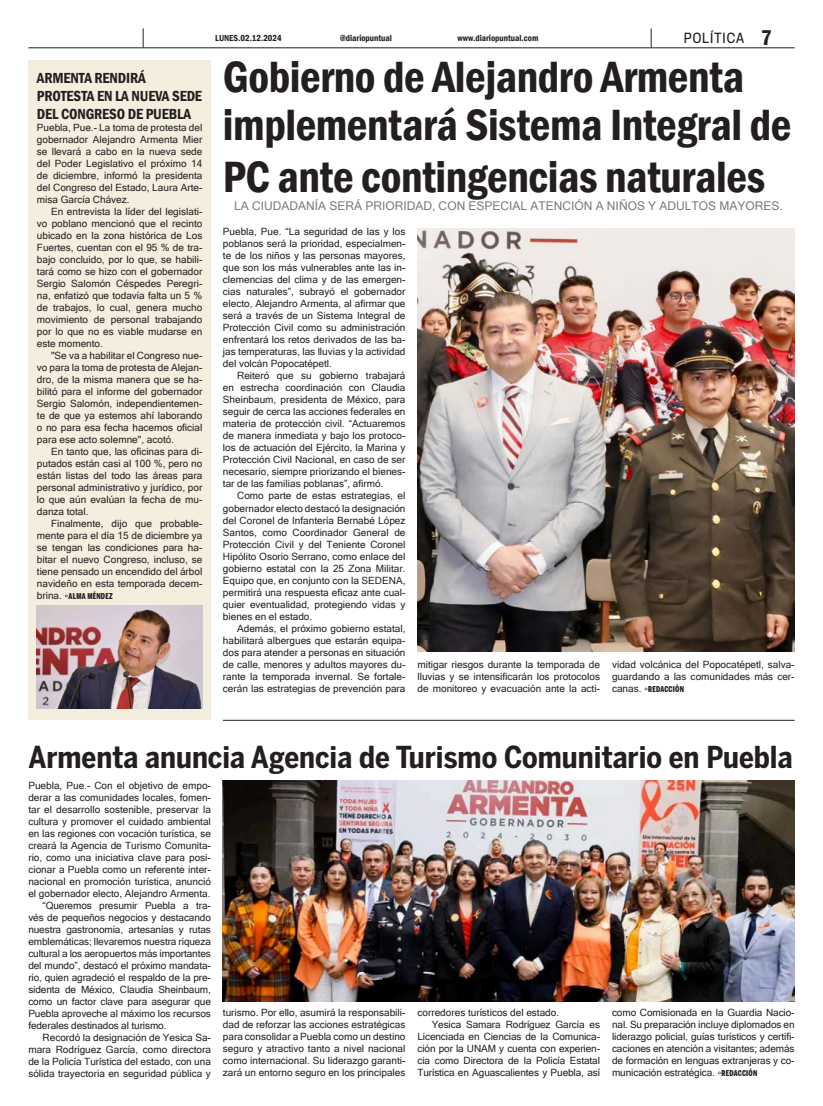
<style>
.page{position:relative;width:823px;height:1106px;background:#fff}
.page>*{position:absolute;margin:0;border:0;box-sizing:border-box;transform-origin:0 0}
.t1{font:600 condensed 45px/48px "Franklin Gothic";letter-spacing:-.01em;color:#231f20}
.t2{font:700 30px "Benton Sans Cond";color:#231f20}
.t3{font:600 condensed 22px "Franklin Gothic";color:#231f20}
.t4{font:600 condensed 15px/18px "Franklin Gothic";letter-spacing:-.01em;color:#231f20}
.t5{font:13px "Titling Gothic FB Narrow";letter-spacing:.08em;color:#231f20}
.t6{font:12px "Microsoft Sans Serif";color:#76787b}
.t7{font:10px/12px "Microsoft Sans Serif";color:#231f20;text-align:justify}
.t8{font:600 condensed 9px "Franklin Gothic";color:#231f20}
.t9{font:900 8px "Benton Sans Comp";letter-spacing:.03em;color:#231f20}
.s1{font-family:"Microsoft Sans Serif";font-weight:400;font-size:10px}
.s2{font-family:"Benton Sans Comp";font-weight:900;font-size:8px}
</style>
<div class="page">
<div style="left:28px;top:60px;width:183px;height:659px;background:#f3eedd"></div>
<hr style="left:28px;top:47px;width:766px;height:1px;background:#231f20">
<svg style="left:650px;top:28px;width:1px;height:20px"></svg>
<svg style="left:143px;top:28px;width:1px;height:19px"></svg>
<img style="left:417px;top:228px;width:377px;height:423px">
<img style="left:223px;top:780px;width:571px;height:221px">
<img style="left:37px;top:605px;width:165px;height:103px">
<hr style="left:223px;top:719px;width:571px;height:1px;background:#231f20">
<p class="t4" style="left:37px;top:68px;width:167px">ARMENTA RENDIRÁ<br>PROTESTA EN LA NUEVA SEDE<br>DEL CONGRESO DE PUEBLA</p>
<p class="t7" style="left:37px;top:121px;width:167px">Puebla, Pue.- La toma de protesta del gobernador Alejandro Armenta Mier se llevará a cabo en la nueva sede del Poder Legislativo el próximo 14 de diciembre, informó la presidenta del Congreso del Estado, Laura Arte&shy;misa García Chávez.</p>
<p class="t7" style="left:37px;top:205px;width:167px;text-indent:14px">En entrevista la líder del legislati&shy;vo poblano mencionó que el recinto ubicado en la zona histórica de Los Fuertes, cuentan con el 95 % de tra&shy;bajo concluido, por lo que, se habili&shy;tará como se hizo con el gobernador Sergio Salomón Céspedes Peregri&shy;na, enfatizó que todavía falta un 5 % de trabajos, lo cual, genera mucho movimiento de personal trabajando por lo que no es viable mudarse en este momento.</p>
<p class="t7" style="left:37px;top:349px;width:167px;text-indent:14px">"Se va a habilitar el Congreso nue&shy;vo para la toma de protesta de Alejan&shy;dro, de la misma manera que se ha&shy;bilitó para el informe del gobernador Sergio Salomón, independientemen&shy;te de que ya estemos ahí laborando o no para esa fecha hacemos oficial para ese acto solemne", acotó.</p>
<p class="t7" style="left:37px;top:445px;width:167px;text-indent:14px">En tanto que, las oficinas para di&shy;putados están casi al 100 %, pero no están listas del todo las áreas para personal administrativo y jurídico, por lo que aún evalúan la fecha de mu&shy;danza total.</p>
<p class="t7" style="left:37px;top:517px;width:167px;text-indent:14px">Finalmente, dijo que probable&shy;mente para el día 15 de diciembre ya se tengan las condiciones para ha&shy;bitar el nuevo Congreso, incluso, se tiene pensado un encendido del árbol navideño en esta temporada decem-</p>
<p class="t9" style="left:37px;top:591px;width:77px"><span class="s1">brina. °</span>ALMA MÉNDEZ</p>
<p class="t8" style="left:215px;top:32px;width:68px">LUNES.02.12.2024</p>
<p class="t8" style="left:340px;top:32px;width:53px">@diariopuntual</p>
<p class="t8" style="left:457px;top:32px;width:82px">www.diariopuntual.com</p>
<p class="t5" style="left:683px;top:31px;width:62px">POLÍTICA</p>
<p class="t3" style="left:760px;top:23px;width:13px">7</p>
<p class="t1" style="left:223px;top:52px;width:569px">Gobierno de Alejandro Armenta implementará Sistema Integral de</p>
<p class="t1" style="left:223px;top:152px;width:543px">PC ante contingencias naturales</p>
<p class="t6" style="left:234px;top:199px;width:549px">LA CIUDADANÍA SERÁ PRIORIDAD, CON ESPECIAL ATENCIÓN A NIÑOS Y ADULTOS MAYORES.</p>
<p class="t7" style="left:223px;top:226px;width:184px">Puebla, Pue. “La seguridad de las y los poblanos será la prioridad, especialmen&shy;te de los niños y las personas mayores, que son los más vulnerables ante las in&shy;clemencias del clima y de las emergen&shy;cias naturales”, subrayó el gobernador electo, Alejandro Armenta, al afirmar que será a través de un Sistema Integral de Protección Civil como su administración enfrentará los retos derivados de las ba&shy;jas temperaturas, las lluvias y la actividad del volcán Popocatépetl.</p>
<p class="t7" style="left:223px;top:370px;width:184px;text-indent:14px">Reiteró que su gobierno trabajará en estrecha coordinación con Claudia Sheinbaum, presidenta de México, para seguir de cerca las acciones federales en materia de protección civil. “Actuaremos de manera inmediata y bajo los protoco&shy;los de actuación del Ejército, la Marina y Protección Civil Nacional, en caso de ser necesario, siempre priorizando el bienes&shy;tar de las familias poblanas”, afirmó.</p>
<p class="t7" style="left:223px;top:490px;width:184px;text-indent:14px">Como parte de estas estrategias, el gobernador electo destacó la designación del Coronel de Infantería Bernabé López Santos, como Coordinador General de Protección Civil y del Teniente Coronel Hipólito Osorio Serrano, como enlace del gobierno estatal con la 25 Zona Militar.<br>Equipo que, en conjunto con la SEDENA, permitirá una respuesta eficaz ante cual&shy;quier eventualidad, protegiendo vidas y bienes en el estado.</p>
<p class="t7" style="left:223px;top:622px;width:184px;text-indent:14px">Además, el próximo gobierno estatal, habilitará albergues que estarán equipa&shy;dos para atender a personas en situación de calle, menores y adultos mayores du&shy;rante la temporada invernal. Se fortale&shy;cerán las estrategias de prevención para</p>
<p class="t7" style="left:417px;top:658px;width:184px">mitigar riesgos durante la temporada de lluvias y se intensificarán los protocolos de monitoreo y evacuación ante la acti-</p>
<p class="t7" style="left:611px;top:658px;width:184px">vidad volcánica del Popocatépetl, salva&shy;guardando a las comunidades más cer-</p>
<p class="t9" style="left:611px;top:684px;width:73px"><span class="s1">canas. °</span>REDACCIÓN</p>
<p class="t2" style="left:28px;top:739px;width:765px">Armenta anuncia Agencia de Turismo Comunitario en Puebla</p>
<p class="t7" style="left:28px;top:779px;width:184px">Puebla, Pue.- Con el objetivo de empo&shy;derar a las comunidades locales, fomen&shy;tar el desarrollo sostenible, preservar la cultura y promover el cuidado ambiental en las regiones con vocación turística, se creará la Agencia de Turismo Comunita&shy;rio, como una iniciativa clave para posi&shy;cionar a Puebla como un referente inter&shy;nacional en promoción turística, anunció el gobernador electo, Alejandro Armenta.</p>
<p class="t7" style="left:28px;top:899px;width:184px;text-indent:14px">“Queremos presumir Puebla a tra&shy;vés de pequeños negocios y destacando nuestra gastronomía, artesanías y rutas emblemáticas; llevaremos nuestra riqueza cultural a los aeropuertos más importantes del mundo”, destacó el próximo mandata&shy;rio, quien agradeció el respaldo de la pre&shy;sidenta de México, Claudia Sheinbaum, como un factor clave para asegurar que Puebla aproveche al máximo los recursos federales destinados al turismo.</p>
<p class="t7" style="left:28px;top:1031px;width:184px;text-indent:14px">Recordó la designación de Yesica Sa&shy;mara Rodríguez García, como directora de la Policía Turística del estado, con una sólida trayectoria en seguridad pública y</p>
<p class="t7" style="left:223px;top:1006px;width:184px">turismo. Por ello, asumirá la responsabili&shy;dad de reforzar las acciones estratégicas para consolidar a Puebla como un destino seguro y atractivo tanto a nivel nacional como internacional. Su liderazgo garanti&shy;zará un entorno seguro en los principales</p>
<p class="t7" style="left:417px;top:1006px;width:143px">corredores turísticos del estado.</p>
<p class="t7" style="left:417px;top:1018px;width:184px;text-indent:14px">Yesica Samara Rodríguez García es Licenciada en Ciencias de la Comunica&shy;ción por la UNAM y cuenta con experien&shy;cia como Directora de la Policía Estatal Turística en Aguascalientes y Puebla, así</p>
<p class="t7" style="left:611px;top:1006px;width:184px">como Comisionada en la Guardia Nacio&shy;nal. Su preparación incluye diplomados en liderazgo policial, guías turísticos y certifi&shy;caciones en atención a visitantes; además de formación en lenguas extranjeras y co&shy;municación estratégica. °<span class="s2">REDACCIÓN</span></p>
</div>
